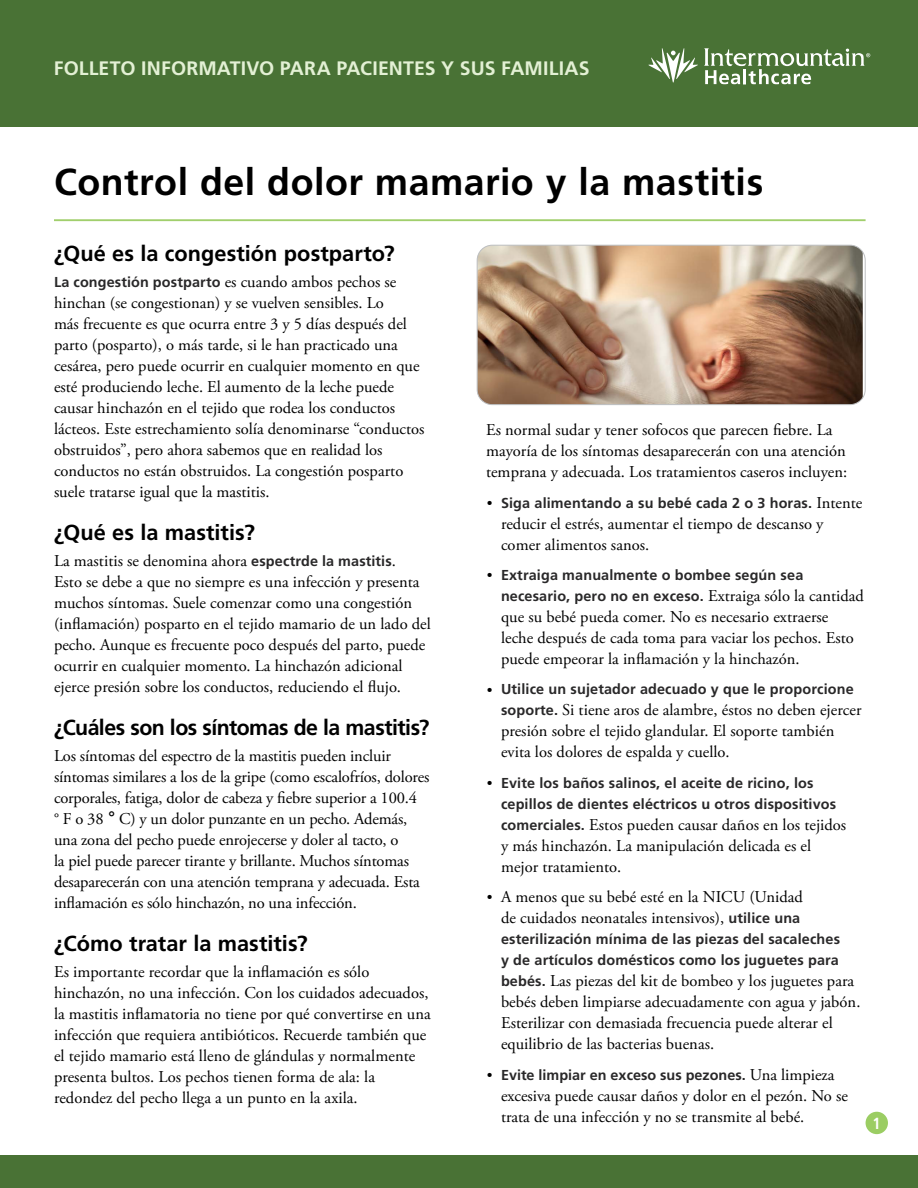
<style>
.page{position:relative;width:918px;height:1188px;background:#fff}
.page>*{position:absolute;margin:0;border:0;box-sizing:border-box;transform-origin:0 0}
.Title__h1{font:700 37.5px "Frutiger LT Std";letter-spacing:.015em;color:#000}
.Level_1__h2{font:700 21.75px "Frutiger LT Std";color:#000}
.Level_1__h2-2{font:700 21.75px "Frutiger LT Std";letter-spacing:-.025em;color:#000}
.t1{font:700 19.5px "Frutiger LT Std";letter-spacing:.005em;color:#e3f0d4}
.Main_tight_1{font:16.5px/21px "Adobe Garamond Pro";color:#000}
.Main__p{font:16.5px/21px "Adobe Garamond Pro";color:#000}
.t2{font:700 condensed 16.2px "Frutiger LT Std";color:#fff}
.Main_tight_1-2{font:700 14.4px/21px "Frutiger LT Std";letter-spacing:.01em;color:#292829}
.s1{font-family:"Adobe Garamond Pro";font-weight:400;font-size:16.5px;color:#000}
.s2{font-family:"Frutiger LT Std";font-weight:700;font-size:14.4px;color:#292829}
.s3{font-family:"Frutiger LT Std";font-size:18px}
.s4{font-family:"Adobe Garamond Pro";font-weight:400;font-size:15px;color:#000}
.s5{font-size:15px}
</style>
<div class="page">
<div style="left:0;top:1156px;width:918px;height:32px;background:#497235"></div>
<div style="left:0;top:0;width:918px;height:127px;background:#497235"></div>
<div style="left:866px;top:1112px;width:22px;height:22px;background:#9bcd63;border-radius:50%"></div>
<svg style="left:648px;top:48px;width:50px;height:34px"></svg>
<svg style="left:704px;top:48px;width:166px;height:36px"></svg>
<hr style="left:54px;top:219px;width:812px;height:2px;background:#a1cf6d">
<img style="left:477px;top:245px;width:386px;height:160px">
<div style="left:477px;top:245px;width:389px;height:160px;border:1px solid #bcbec0;border-radius:15px"></div>
<p class="t1" style="left:54px;top:57px;width:537px">FOLLETO INFORMATIVO PARA PACIENTES Y SUS FAMILIAS</p>
<p class="Title__h1" style="left:54px;top:160px;width:711px">Control del dolor mamario y la mastitis</p>
<p class="Level_1__h2" style="left:54px;top:241px;width:342px">¿Qué es la congestión postparto?</p>
<p class="Main_tight_1-2" style="left:54px;top:272px;width:344px">La congestión postparto <span class="s1">es cuando ambos pechos se</span></p>
<p class="Main_tight_1" style="left:54px;top:293px;width:372px">hinchan (se congestionan) y se vuelven sensibles. Lo<br>más frecuente es que ocurra entre 3 y 5 días después del parto (posparto), o más tarde, si le han practicado una cesárea, pero puede ocurrir en cualquier momento en que esté produciendo leche. El aumento de la leche puede causar hinchazón en el tejido que rodea los conductos lácteos. Este estrechamiento solía denominarse “conductos obstruidos”, pero ahora sabemos que en realidad los conductos no están obstruidos. La congestión posparto suele tratarse igual que la mastitis.</p>
<p class="Level_1__h2" style="left:54px;top:520px;width:202px">¿Qué es la mastitis?</p>
<p class="Main_tight_1" style="left:54px;top:551px;width:378px">La mastitis se denomina ahora <span class="s2">espectrde la mastitis</span>.<br>Esto se debe a que no siempre es una infección y presenta muchos síntomas. Suele comenzar como una congestión (inflamación) posparto en el tejido mamario de un lado del pecho. Aunque es frecuente poco después del parto, puede ocurrir en cualquier momento. La hinchazón adicional ejerce presión sobre los conductos, reduciendo el flujo.</p>
<p class="Level_1__h2-2" style="left:54px;top:715px;width:377px">¿Cuáles son los síntomas de la mastitis?</p>
<p class="Main_tight_1" style="left:54px;top:746px;width:377px">Los síntomas del espectro de la mastitis pueden incluir síntomas similares a los de la gripe (como escalofríos, dolores corporales, fatiga, dolor de cabeza y fiebre superior a 100.4<br>° F o 38 <span class="s3">°</span> C) y un dolor punzante en un pecho. Además, una zona del pecho puede enrojecerse y doler al tacto, o<br>la piel puede parecer tirante y brillante. Muchos síntomas desaparecerán con una atención temprana y adecuada. Esta inflamación es sólo hinchazón, no una infección.</p>
<p class="Level_1__h2" style="left:54px;top:931px;width:255px">¿Cómo tratar la mastitis?</p>
<p class="Main__p" style="left:54px;top:962px;width:378px">Es importante recordar que la inflamación es sólo hinchazón, no una infección. Con los cuidados adecuados, la mastitis inflamatoria no tiene por qué convertirse en una infección que requiera antibióticos. Recuerde también que el tejido mamario está lleno de glándulas y normalmente presenta bultos. Los pechos tienen forma de ala: la redondez del pecho llega a un punto en la axila.</p>
<p class="Main__p" style="left:486px;top:420px;width:363px">Es normal sudar y tener sofocos que parecen fiebre. La mayoría de los síntomas desaparecerán con una atención temprana y adecuada. Los tratamientos caseros incluyen:</p>
<p class="Main_tight_1-2" style="left:487px;top:492px;width:377px"><span class="s4">•</span> Siga alimentando a su bebé cada 2 o 3 horas. <span class="s1">Intente</span></p>
<p class="Main_tight_1" style="left:501px;top:514px;width:324px">reducir el estrés, aumentar el tiempo de descanso y comer alimentos sanos.</p>
<p class="Main_tight_1-2" style="left:501px;top:565px;width:364px;text-indent:-14px"><span class="s4">•</span> Extraiga manualmente o bombee según sea necesario, pero no en exceso. <span class="s1">Extraiga sólo la cantidad</span></p>
<p class="Main_tight_1" style="left:501px;top:607px;width:354px">que su bebé pueda comer. No es necesario extraerse leche después de cada toma para vaciar los pechos. Esto puede empeorar la inflamación y la hinchazón.</p>
<p class="Main_tight_1-2" style="left:487px;top:679px;width:368px"><span class="s4">•</span> Utilice un sujetador adecuado y que le proporcione</p>
<p class="Main_tight_1" style="left:501px;top:700px;width:362px"><span class="s2">soporte.</span> Si tiene aros de alambre, éstos no deben ejercer presión sobre el tejido glandular. El soporte también evita los dolores de espalda y cuello.</p>
<p class="Main_tight_1-2" style="left:501px;top:772px;width:337px;text-indent:-14px"><span class="s4">•</span> Evite los baños salinos, el aceite de ricino, los cepillos de dientes eléctricos u otros dispositivos</p>
<p class="Main_tight_1" style="left:501px;top:815px;width:347px"><span class="s2">comerciales.</span> Estos pueden causar daños en los tejidos y más hinchazón. La manipulación delicada es el mejor tratamiento.</p>
<p class="Main_tight_1" style="left:487px;top:887px;width:318px;text-align:right"><span class="s5">•</span> A menos que su bebé esté en la NICU (Unidad de cuidados neonatales intensivos), <span class="s2">utilice una</span></p>
<p class="Main_tight_1-2" style="left:501px;top:929px;width:341px">esterilización mínima de las piezas del sacaleches y de artículos domésticos como los juguetes para</p>
<p class="Main_tight_1" style="left:501px;top:971px;width:361px"><span class="s2">bebés.</span> Las piezas del kit de bombeo y los juguetes para bebés deben limpiarse adecuadamente con agua y jabón.<br>Esterilizar con demasiada frecuencia puede alterar el equilibrio de las bacterias buenas.</p>
<p class="Main_tight_1-2" style="left:487px;top:1064px;width:349px"><span class="s4">•</span> Evite limpiar en exceso sus pezones. <span class="s1">Una limpieza</span></p>
<p class="Main_tight_1" style="left:501px;top:1085px;width:348px">excesiva puede causar daños y dolor en el pezón. No se trata de una infección y no se transmite al bebé.</p>
<p class="t2" style="left:873px;top:1113px;width:10px">1</p>
</div>
